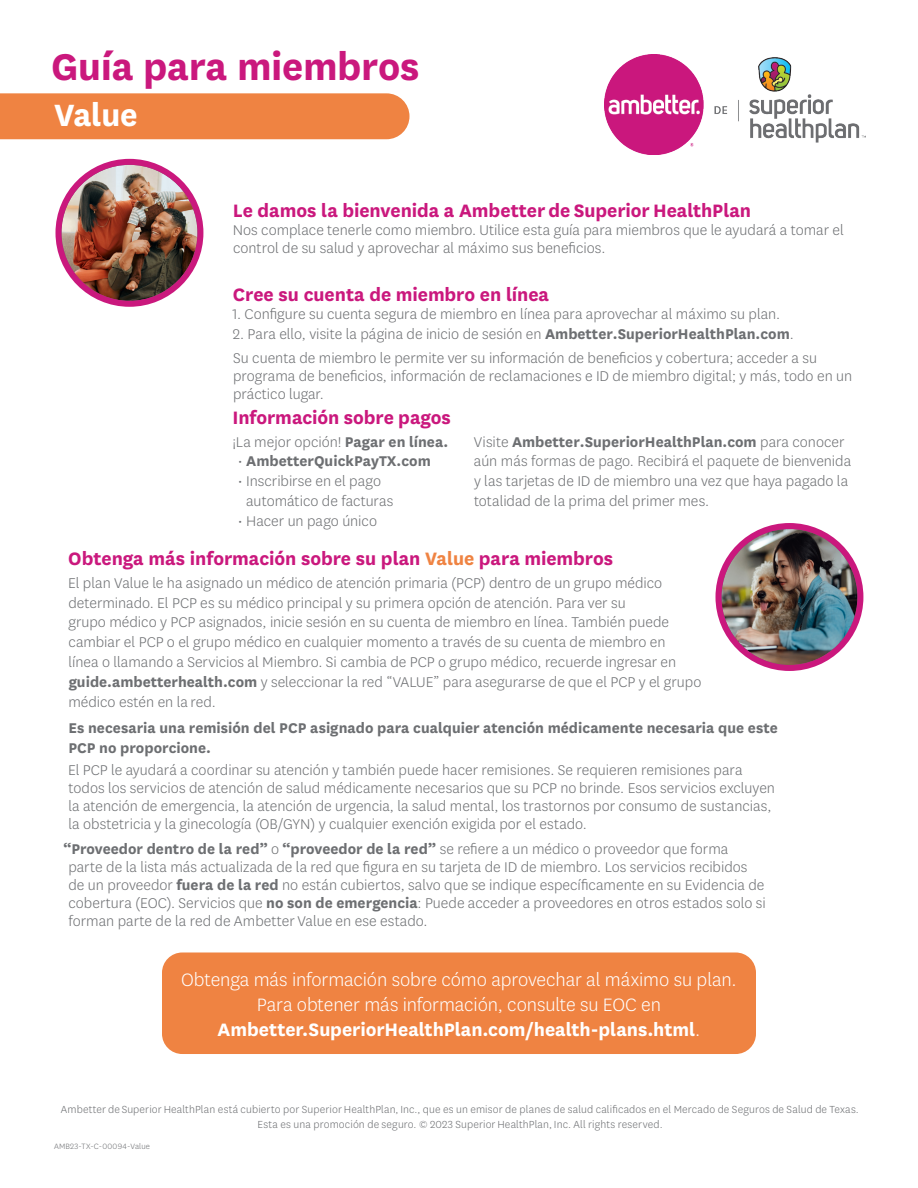
<style>
.page{position:relative;width:918px;height:1188px;background:#fff}
.page>*{position:absolute;margin:0;border:0;box-sizing:border-box;transform-origin:0 0}
.t1{font:700 43.5px "Centene Sans";letter-spacing:-.005em;color:#ca187d}
.t2{font:700 36px "Centene Sans";letter-spacing:-.01em;color:#fff}
.t3{font:700 21px "Centene Sans";letter-spacing:-.005em;color:#ca187d}
.t4{font:300 21px/25.2px "Centene Sans";letter-spacing:-.005em;color:#fff;text-align:center}
.t5{font:300 16.5px/19.8px "Centene Sans";color:#6d6f72}
.t6{font:700 16.5px/19.8px "Centene Sans";color:#6d6f72}
.t7{font:300 12px/14.4px "Centene Sans";letter-spacing:.015em;color:#6d6f72;text-align:center}
.t8{font:300 9px "Centene Sans";letter-spacing:.025em;color:#6d6f72}
.s1{font-weight:700}
.s2{color:#ef8342}
</style>
<div class="page">
<div style="left:0;top:93px;width:410px;height:46px;background:#ef8342"></div>
<div style="left:162px;top:952px;width:594px;height:102px;background:#ef8342;border-radius:20px"></div>
<img style="left:604px;top:55px;width:262px;height:99px">
<svg style="left:59px;top:162px;width:141px;height:142px"></svg>
<img style="left:62px;top:165px;width:135px;height:136px;border-radius:68px">
<div style="left:56px;top:159px;width:147px;height:148px;border:6px solid #ca187d;border-radius:50%"></div>
<svg style="left:719px;top:526px;width:141px;height:142px"></svg>
<img style="left:722px;top:529px;width:135px;height:136px;border-radius:68px">
<div style="left:716px;top:523px;width:147px;height:148px;border:6px solid #ca187d;border-radius:50%"></div>
<h1 class="t1" style="left:51px;top:36px;width:370px">Guía para miembros</h1>
<h2 class="t2" style="left:54px;top:90px;width:85px">Value</h2>
<p class="t3" style="left:233px;top:195px;width:520px">Le damos la bienvenida a Ambetter de Superior HealthPlan</p>
<p class="t5" style="left:233px;top:220px;width:613px;line-height:18px">Nos complace tenerle como miembro. Utilice esta guía para miembros que le ayudará a tomar el control de su salud y aprovechar al máximo sus beneficios.</p>
<p class="t3" style="left:233px;top:279px;width:318px">Cree su cuenta de miembro en línea</p>
<p class="t5" style="left:232px;top:303px;width:549px">1. Configure su cuenta segura de miembro en línea para aprovechar al máximo su plan.</p>
<p class="t5" style="left:233px;top:321px;width:586px;line-height:24.8px">2. Para ello, visite la página de inicio de sesión en <span class="s1">Ambetter.SuperiorHealthPlan.com</span>.<br>Su cuenta de miembro le permite ver su información de beneficios y cobertura; acceder a su</p>
<p class="t5" style="left:233px;top:367px;width:621px;line-height:18px">programa de beneficios, información de reclamaciones e ID de miembro digital; y más, todo en un práctico lugar.</p>
<p class="t3" style="left:232px;top:402px;width:220px">Información sobre pagos</p>
<p class="t5" style="left:232px;top:431px;width:217px">¡La mejor opción! <span class="s1">Pagar en línea.</span></p>
<p class="t5" style="left:246px;top:451px;width:186px;text-indent:-8px">• <span class="s1">AmbetterQuickPayTX.com<br></span>Inscribirse en el pago automático de facturas<br>Hacer un pago único</p>
<p class="t5" style="left:474px;top:431px;width:379px">Visite <span class="s1">Ambetter.SuperiorHealthPlan.com</span> para conocer aún más formas de pago. Recibirá el paquete de bienvenida y las tarjetas de ID de miembro una vez que haya pagado la totalidad de la prima del primer mes.</p>
<p class="t3" style="left:68px;top:544px;width:546px">Obtenga más información sobre su plan <span class="s2">Value</span> para miembros</p>
<p class="t5" style="left:68px;top:572px;width:635px">El plan Value le ha asignado un médico de atención primaria (PCP) dentro de un grupo médico determinado. El PCP es su médico principal y su primera opción de atención. Para ver su<br>grupo médico y PCP asignados, inicie sesión en su cuenta de miembro en línea. También puede cambiar el PCP o el grupo médico en cualquier momento a través de su cuenta de miembro en<br>línea o llamando a Servicios al Miembro. Si cambia de PCP o grupo médico, recuerde ingresar en <span class="s1">guide.ambetterhealth.com</span> y seleccionar la red “VALUE” para asegurarse de que el PCP y el grupo médico estén en la red.</p>
<p class="t6" style="left:68px;top:717px;width:711px">Es necesaria una remisión del PCP asignado para cualquier atención médicamente necesaria que este<br>PCP no proporcione.</p>
<p class="t5" style="left:68px;top:760px;width:708px;line-height:18px">El PCP le ayudará a coordinar su atención y también puede hacer remisiones. Se requieren remisiones para todos los servicios de atención de salud médicamente necesarios que su PCP no brinde. Esos servicios excluyen la atención de emergencia, la atención de urgencia, la salud mental, los trastornos por consumo de sustancias, la obstetricia y la ginecología (OB/GYN) y cualquier exención exigida por el estado.</p>
<p class="t5" style="left:68px;top:839px;width:699px;line-height:18px;text-indent:-5px"><span class="s1">“Proveedor dentro de la red”</span> o <span class="s1">“proveedor de la red”</span> se refiere a un médico o proveedor que forma parte de la lista más actualizada de la red que figura en su tarjeta de ID de miembro. Los servicios recibidos de un proveedor <span class="s1">fuera de la red</span> no están cubiertos, salvo que se indique específicamente en su Evidencia de cobertura (EOC). Servicios que <span class="s1">no son de emergencia</span>: Puede acceder a proveedores en otros estados solo si forman parte de la red de Ambetter Value en ese estado.</p>
<p class="t4" style="left:181px;top:966px;width:557px">Obtenga más información sobre cómo aprovechar al máximo su plan.<br>Para obtener más información, consulte su EOC en<br><span class="s1">Ambetter.SuperiorHealthPlan.com/health-plans.html</span>.</p>
<p class="t7" style="left:61px;top:1102px;width:799px">Ambetter de Superior HealthPlan está cubierto por Superior HealthPlan, Inc., que es un emisor de planes de salud calificados en el Mercado de Seguros de Salud de Texas.<br>Esta es una promoción de seguro. © 2023 Superior HealthPlan, Inc. All rights reserved.</p>
<p class="t8" style="left:54px;top:1140px;width:98px">AMB23-TX-C-00094-Value</p>
</div>
